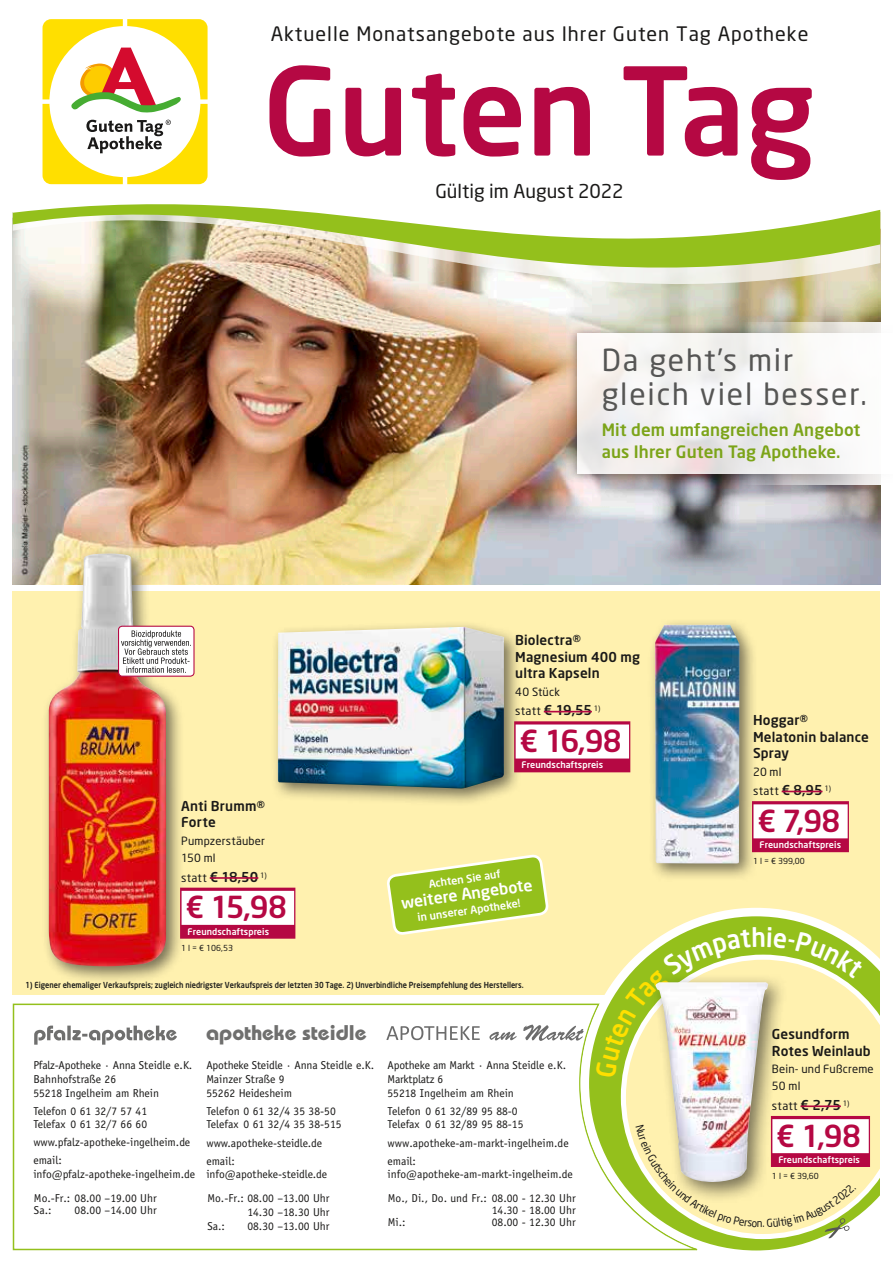
<style>
.page{position:relative;width:893px;height:1263px;background:#fff}
.page>*{position:absolute;margin:0;border:0;box-sizing:border-box;transform-origin:0 0}
.t1{font:500 120.15px "Neo Sans";letter-spacing:-.005em;color:#b50843}
.t2{font:30px/33.8px "Neo Sans";letter-spacing:.06em;color:#565655}
._04_Angebotspreis{font:500 30px "Neo Sans";letter-spacing:-.025em;color:#b50843}
.t3{font:700 21.3px "Bauhaus";color:#6f6f6e}
.t4{font:19.65px "Neo Sans";letter-spacing:.05em;color:#1a1918}
.t5{font:18.9px "Neo Sans";color:#1a1918}
.t6{font:500 16.95px/22.5px "Neo Sans";letter-spacing:.005em;color:#7ca419}
.t7{font:500 15.75px "Neo Sans";color:#fff}
._01_Artikel{font:500 13.5px/16.5px "Neo Sans";letter-spacing:.01em;color:#1a1918}
._03_statt_Preis{font:500 13.5px "Neo Sans";letter-spacing:-.045em;color:#1a1918}
.t8{font:11.55px/13.8px "Officina Sans";color:#1a1918}
._03_statt_Preis-2{font:11.55px "Neo Sans";letter-spacing:.025em;color:#1a1918}
._02_Text{font:11.25px "Neo Sans";letter-spacing:.015em;color:#1a1918}
.t9{font:500 10.65px "Neo Sans";color:#fff}
._07_T_Wirberaten{font:500 9px "Neo Sans";letter-spacing:.01em;color:#fff}
.t10{font:500 8.25px "Neo Sans";color:#1d1d1b;scale:.9 1}
._05_Grundpreis{font:8.25px "Neo Sans";color:#1a1918}
.s1{font-weight:400;font-size:11.55px}
.s2{font-weight:500;font-size:13.5px}
</style>
<div class="page">
<div style="left:13px;top:591px;width:867px;height:404px;background:#fff1af"></div>
<img style="left:13px;top:322px;width:867px;height:262px">
<img style="left:13px;top:173px;width:867px;height:149px">
<svg style="left:43px;top:19px;width:165px;height:165px"></svg>
<div style="left:568px;top:324px;width:325px;height:160px;background:#1a1918;opacity:.6"></div>
<svg style="left:577px;top:334px;width:164px;height:140px;fill:#f3f1f0"></svg>
<svg style="left:741px;top:322px;width:152px;height:163px;fill:#f8f7f6"></svg>
<svg style="left:12px;top:1003px;width:568px;height:248px"></svg>
<svg style="left:580px;top:908px;width:295px;height:343px"></svg>
<svg style="left:621px;top:954px;width:259px;height:285px"></svg>
<div style="left:771px;top:1116px;width:99px;height:51px;background:#b50843"></div>
<div style="left:772px;top:1119px;width:97px;height:34px;background:#fff"></div>
<hr style="left:801px;top:1105px;width:40px;height:2px;background:#b50843">
<div style="left:648px;top:973px;width:141px;height:231px;background:#1a1918;opacity:.6"></div>
<img style="left:655px;top:1077px;width:113px;height:47px">
<div style="left:647px;top:617px;width:111px;height:265px;background:#1a1918;opacity:.6"></div>
<img style="left:655px;top:625px;width:85px;height:239px">
<div style="left:752px;top:801px;width:97px;height:51px;background:#b50843"></div>
<div style="left:753px;top:804px;width:95px;height:34px;background:#fff"></div>
<hr style="left:782px;top:791px;width:40px;height:1px;background:#b50843">
<div style="left:270px;top:619px;width:252px;height:187px;background:#1a1918;opacity:.6"></div>
<img style="left:278px;top:627px;width:226px;height:161px">
<div style="left:514px;top:721px;width:116px;height:51px;background:#b50843"></div>
<div style="left:516px;top:724px;width:113px;height:34px;background:#fff"></div>
<hr style="left:544px;top:711px;width:48px;height:1px;background:#b50843">
<svg style="left:387px;top:855px;width:161px;height:79px"></svg>
<div style="left:41px;top:546px;width:144px;height:439px;background:#1a1918;opacity:.6"></div>
<img style="left:48px;top:553px;width:118px;height:413px">
<div style="left:180px;top:888px;width:115px;height:51px;background:#b50843"></div>
<div style="left:182px;top:891px;width:112px;height:34px;background:#fff"></div>
<hr style="left:210px;top:877px;width:48px;height:2px;background:#b50843">
<div style="left:119px;top:626px;width:75px;height:50px;background:#fff;border-radius:4px"></div>
<div style="left:118px;top:626px;width:77px;height:51px;border:1px solid #b50843;border-radius:4px"></div>
<svg style="left:121px;top:630px;width:70px;height:43px"></svg>
<svg style="left:595px;top:927px;width:269px;height:150px"></svg>
<svg style="left:635px;top:1124px;width:221px;height:114px"></svg>
<p class="t4" style="left:271px;top:22px;width:539px">Aktuelle Monatsangebote aus Ihrer Guten Tag Apotheke</p>
<p class="t1" style="left:263px;top:35px;width:554px">Guten Tag</p>
<p class="t5" style="left:435px;top:179px;width:190px">Gültig im August 2022</p>
<p class="_01_Artikel" style="left:181px;top:797px;width:85px">Anti Brumm®</p>
<p class="_01_Artikel" style="left:181px;top:814px;width:36px">Forte</p>
<p class="_02_Text" style="left:181px;top:834px;width:85px">Pumpzerstäuber</p>
<p class="_02_Text" style="left:181px;top:851px;width:36px">150 ml</p>
<p class="_03_statt_Preis" style="left:181px;top:868px;width:87px"><span class="s1">statt</span> € 18,50 <sup>1)</sup></p>
<p class="_04_Angebotspreis" style="left:185px;top:888px;width:103px">€ 15,98</p>
<p class="_07_T_Wirberaten" style="left:188px;top:925px;width:83px">Freundschaftspreis</p>
<p class="_05_Grundpreis" style="left:181px;top:942px;width:53px">1 l = € 106,53</p>
<p class="t2" style="left:602px;top:343px;width:267px">Da geht’s mir gleich viel besser.</p>
<p class="t6" style="left:602px;top:418px;width:260px">Mit dem umfangreichen Angebot aus Ihrer Guten Tag Apotheke.</p>
<p class="_01_Artikel" style="left:515px;top:632px;width:67px">Biolectra®</p>
<p class="_01_Artikel" style="left:515px;top:648px;width:126px">Magnesium 400 mg ultra Kapseln</p>
<p class="_02_Text" style="left:515px;top:685px;width:46px">40 Stück</p>
<p class="_03_statt_Preis" style="left:515px;top:702px;width:87px"><span class="s1">statt</span> € 19,55 <sup>1)</sup></p>
<p class="_04_Angebotspreis" style="left:519px;top:722px;width:104px">€ 16,98</p>
<p class="_07_T_Wirberaten" style="left:522px;top:759px;width:83px">Freundschaftspreis</p>
<p class="t9" style="left:428px;top:877px;width:74px;rotate:-8deg">Achten Sie auf</p>
<p class="t7" style="left:400px;top:893px;width:134px;rotate:-8deg">weitere Angebote</p>
<p class="t9" style="left:417px;top:911px;width:105px;rotate:-8deg">in unserer Apotheke!</p>
<p class="_01_Artikel" style="left:753px;top:712px;width:117px">Hoggar®<br>Melatonin balance<br>Spray</p>
<p class="_02_Text" style="left:753px;top:765px;width:30px">20 ml</p>
<p class="_03_statt_Preis-2" style="left:753px;top:784px;width:80px">statt <span class="s2">€ 8,95</span> <sup>1)</sup></p>
<p class="_04_Angebotspreis" style="left:757px;top:802px;width:85px">€ 7,98</p>
<p class="_07_T_Wirberaten" style="left:759px;top:839px;width:83px">Freundschaftspreis</p>
<p class="_05_Grundpreis" style="left:753px;top:856px;width:53px">1 l = € 399,00</p>
<p class="t10" style="left:26px;top:979px;width:555px">1) Eigener ehemaliger Verkaufspreis; zugleich niedrigster Verkaufspreis der letzten 30 Tage. 2) Unverbindliche Preisempfehlung des Herstellers.</p>
<p class="t8" style="left:33px;top:1058px;width:161px">Pfalz-Apotheke · Anna Steidle e.K.<br>Bahnhofstraße 26<br>55218 Ingelheim am Rhein</p>
<p class="t8" style="left:33px;top:1104px;width:115px">Telefon 0 61 32/7 57 41<br>Telefax 0 61 32/7 66 60</p>
<p class="t8" style="left:33px;top:1133px;width:158px;line-height:18px">www.pfalz-apotheke-ingelheim.de email:</p>
<p class="t8" style="left:33px;top:1167px;width:163px">info@pfalz-apotheke-ingelheim.de</p>
<p class="t8" style="left:34px;top:1192px;width:124px;line-height:12px">Mo.-Fr.: 08.00 –19.00 Uhr<br>Sa.:</p>
<p class="t8" style="left:75px;top:1203px;width:84px">08.00 –14.00 Uhr</p>
<p class="t3" style="left:206px;top:1019px;width:162px">apotheke steidle</p>
<p class="t8" style="left:206px;top:1058px;width:169px">Apotheke Steidle · Anna Steidle e.K.<br>Mainzer Straße 9<br>55262 Heidesheim</p>
<p class="t8" style="left:206px;top:1104px;width:137px">Telefon 0 61 32/4 35 38-50<br>Telefax 0 61 32/4 35 38-515</p>
<p class="t8" style="left:206px;top:1133px;width:117px;line-height:18px">www.apotheke-steidle.de email:</p>
<p class="t8" style="left:206px;top:1167px;width:122px">info@apotheke-steidle.de</p>
<p class="t8" style="left:207px;top:1191px;width:124px">Mo.-Fr.: 08.00 –13.00 Uhr</p>
<p class="t8" style="left:247px;top:1205px;width:84px">14.30 –18.30 Uhr</p>
<p class="t8" style="left:207px;top:1219px;width:19px">Sa.:</p>
<p class="t8" style="left:247px;top:1219px;width:84px">08.30 –13.00 Uhr</p>
<p class="t8" style="left:388px;top:1058px;width:180px">Apotheke am Markt · Anna Steidle e.K.<br>Marktplatz 6<br>55218 Ingelheim am Rhein</p>
<p class="t8" style="left:388px;top:1104px;width:137px">Telefon 0 61 32/89 95 88-0<br>Telefax 0 61 32/89 95 88-15</p>
<p class="t8" style="left:388px;top:1133px;width:183px;line-height:18px">www.apotheke-am-markt-ingelheim.de email:</p>
<p class="t8" style="left:388px;top:1167px;width:187px">info@apotheke-am-markt-ingelheim.de</p>
<p class="t8" style="left:388px;top:1191px;width:189px">Mo., Di., Do. und Fr.: 08.00 - 12.30 Uhr</p>
<p class="t8" style="left:492px;top:1203px;width:85px">14.30 - 18.00 Uhr</p>
<p class="t8" style="left:388px;top:1215px;width:19px">Mi.:</p>
<p class="t8" style="left:492px;top:1215px;width:85px">08.00 - 12.30 Uhr</p>
<p class="_01_Artikel" style="left:772px;top:1025px;width:100px">Gesundform<br>Rotes Weinlaub</p>
<p class="_02_Text" style="left:772px;top:1062px;width:103px">Bein- und Fußcreme</p>
<p class="_02_Text" style="left:772px;top:1079px;width:30px">50 ml</p>
<p class="_03_statt_Preis-2" style="left:772px;top:1099px;width:79px">statt <span class="s2">€ 2,75</span> <sup>1)</sup></p>
<p class="_04_Angebotspreis" style="left:776px;top:1117px;width:86px">€ 1,98</p>
<p class="_07_T_Wirberaten" style="left:778px;top:1154px;width:83px">Freundschaftspreis</p>
<p class="_05_Grundpreis" style="left:772px;top:1171px;width:48px">1 l = € 39,60</p>
</div>
